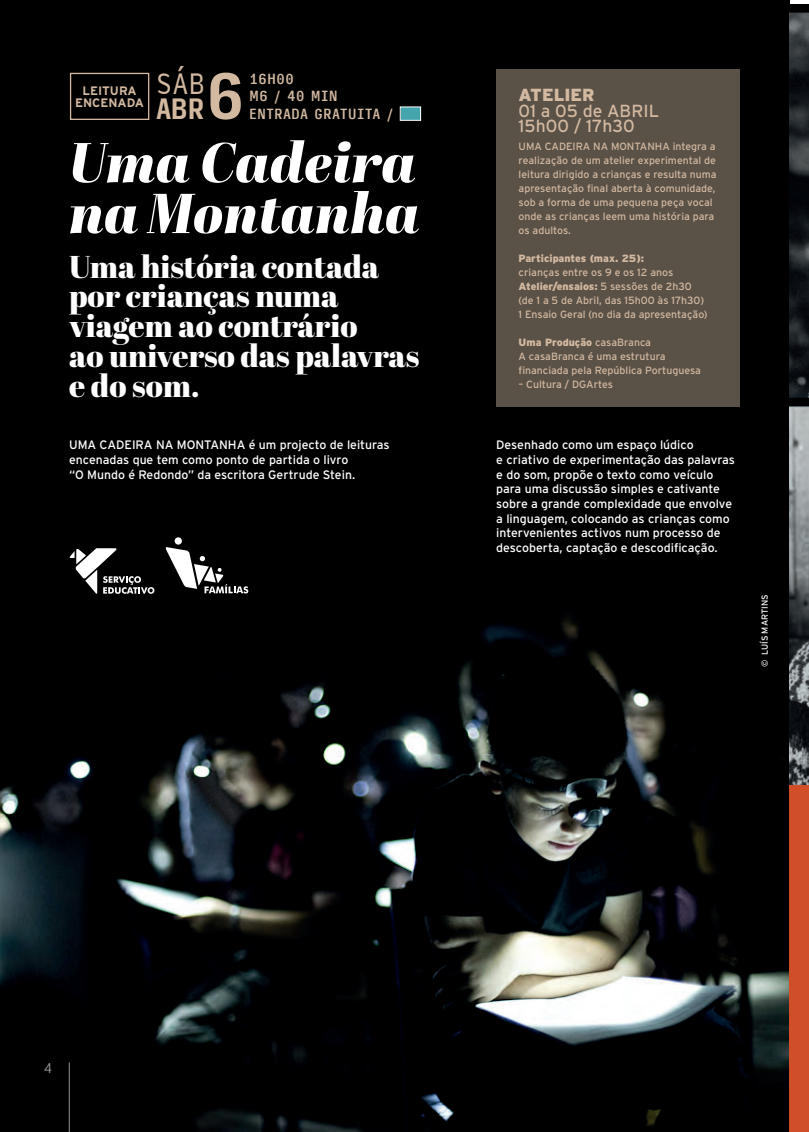
<style>
.page{position:relative;width:809px;height:1132px;background:#fff}
.page>*{position:absolute;margin:0;border:0;box-sizing:border-box;transform-origin:0 0}
.t1{font:700 63px "Input Sans Compressed";color:#d2b9a0}
.t2{font:italic 56px/50.8px "Abril Fatface";color:#fff}
.No_Spacing{font:31.5px/29.8px "Abril Fatface";color:#fff}
.t3{font:28px "Input Sans Compressed";color:#d2b9a0}
.t4{font:700 28px "Input Sans Compressed";color:#d2b9a0}
.Sem_Espaçamento{font:17.5px "Interstate";color:#d2b9a0}
.Sem_Espaçamento-2{font:900 17.5px "Interstate";color:#d2b9a0}
.t5{font:500 14px "Input Sans Compressed";color:#d2b9a0}
.t6{font:14px "Leelawadee UI";color:#939598}
.Sem_Espaçamento-3{font:12.25px/14.7px "Interstate";color:#fff}
.t7{font:700 12.25px "Interstate";color:#d2b9a0}
.Sem_Espaçamento-4{font:10.5px/14px "Interstate";color:#d2b9a0}
.Sem_Espaçamento-5{font:900 10.5px "Interstate";color:#d2b9a0}
.t8{font:8.75px "Interstate";color:#fff}
.s1{font-weight:400}
</style>
<div class="page">
<img style="left:0;top:0;width:789px;height:1131px">
<div style="left:789px;top:690px;width:20px;height:441px;background:#d14f28"></div>
<img style="left:789px;top:5px;width:20px;height:779px">
<div style="left:400px;top:107px;width:20px;height:13px;background:#44a5ae"></div>
<div style="left:400px;top:106px;width:21px;height:15px;border:1px solid #fff"></div>
<div style="left:70px;top:73px;width:79px;height:47px;border:1px solid #d2b9a0"></div>
<svg style="left:70px;top:548px;width:84px;height:45px"></svg>
<div style="left:175px;top:537px;width:7px;height:7px;background:#fff;border-radius:50%"></div>
<svg style="left:166px;top:546px;width:82px;height:47px"></svg>
<div style="left:496px;top:69px;width:243px;height:338px;background:#5a5147"></div>
<hr style="left:69px;top:1062px;width:1px;height:69px;background:#939598">
<p class="t7" style="left:82px;top:83px;width:56px">LEITURA</p>
<p class="t7" style="left:75px;top:96px;width:71px">ENCENADA</p>
<p class="t3" style="left:156px;top:58px;width:51px">SÁB</p>
<p class="t4" style="left:156px;top:84px;width:51px">ABR</p>
<p class="t1" style="left:205px;top:39px;width:42px">6</p>
<p class="t5" style="left:249px;top:66px;width:47px">16H00</p>
<p class="t5" style="left:249px;top:83px;width:90px">M6 / 40 MIN</p>
<p class="t5" style="left:249px;top:101px;width:146px">ENTRADA GRATUITA /</p>
<p class="t2" style="left:69px;top:135px;width:352px">Uma Cadeira na Montanha</p>
<p class="No_Spacing" style="left:69px;top:250px;width:312px">Uma história contada por crianças numa viagem ao contrário</p>
<p class="No_Spacing" style="left:69px;top:340px;width:352px">ao universo das palavras e do som.</p>
<p class="Sem_Espaçamento-3" style="left:69px;top:437px;width:322px">UMA CADEIRA NA MONTANHA é um projecto de leituras encenadas que tem como ponto de partida o livro</p>
<p class="Sem_Espaçamento-3" style="left:69px;top:466px;width:287px">“O Mundo é Redondo” da escritora Gertrude Stein.</p>
<p class="Sem_Espaçamento-2" style="left:518px;top:85px;width:78px">ATELIER</p>
<p class="Sem_Espaçamento" style="left:518px;top:101px;width:142px">01 a 05 de ABRIL</p>
<p class="Sem_Espaçamento" style="left:518px;top:116px;width:117px">15h00 / 17h30</p>
<p class="Sem_Espaçamento-4" style="left:518px;top:139px;width:199px;text-align:justify">UMA CADEIRA NA MONTANHA integra a realização de um atelier experimental de leitura dirigido a crianças e resulta numa apresentação final aberta à comunidade,</p>
<p class="Sem_Espaçamento-4" style="left:518px;top:195px;width:197px">sob a forma de uma pequena peça vocal onde as crianças leem uma história para</p>
<p class="Sem_Espaçamento-4" style="left:518px;top:223px;width:54px">os adultos.</p>
<p class="Sem_Espaçamento-5" style="left:518px;top:252px;width:127px">Participantes (max. 25):</p>
<p class="Sem_Espaçamento-4" style="left:518px;top:265px;width:156px">crianças entre os 9 e os 12 anos</p>
<p class="Sem_Espaçamento-5" style="left:518px;top:280px;width:174px">Atelier/ensaios: <span class="s1">5 sessões de 2h30</span></p>
<p class="Sem_Espaçamento-4" style="left:518px;top:293px;width:187px">(de 1 a 5 de Abril, das 15h00 às 17h30)</p>
<p class="Sem_Espaçamento-4" style="left:518px;top:307px;width:190px">1 Ensaio Geral (no dia da apresentação)</p>
<p class="Sem_Espaçamento-5" style="left:518px;top:336px;width:134px">Uma Produção <span class="s1">casaBranca</span></p>
<p class="Sem_Espaçamento-4" style="left:518px;top:349px;width:184px">A casaBranca é uma estrutura financiada pela República Portuguesa</p>
<p class="Sem_Espaçamento-4" style="left:518px;top:377px;width:96px">– Cultura / DGArtes</p>
<p class="Sem_Espaçamento-3" style="left:496px;top:437px;width:199px">Desenhado como um espaço lúdico</p>
<p class="Sem_Espaçamento-3" style="left:496px;top:452px;width:240px">e criativo de experimentação das palavras e do som, propõe o texto como veículo para uma discussão simples e cativante sobre a grande complexidade que envolve a linguagem, colocando as crianças como intervenientes activos num processo de descoberta, captação e descodificação.</p>
<p class="t8" style="left:759px;top:667px;width:74px;rotate:-90deg">© LUÍS MARTINS</p>
<p class="t6" style="left:45px;top:1057px;width:9px">4</p>
</div>
